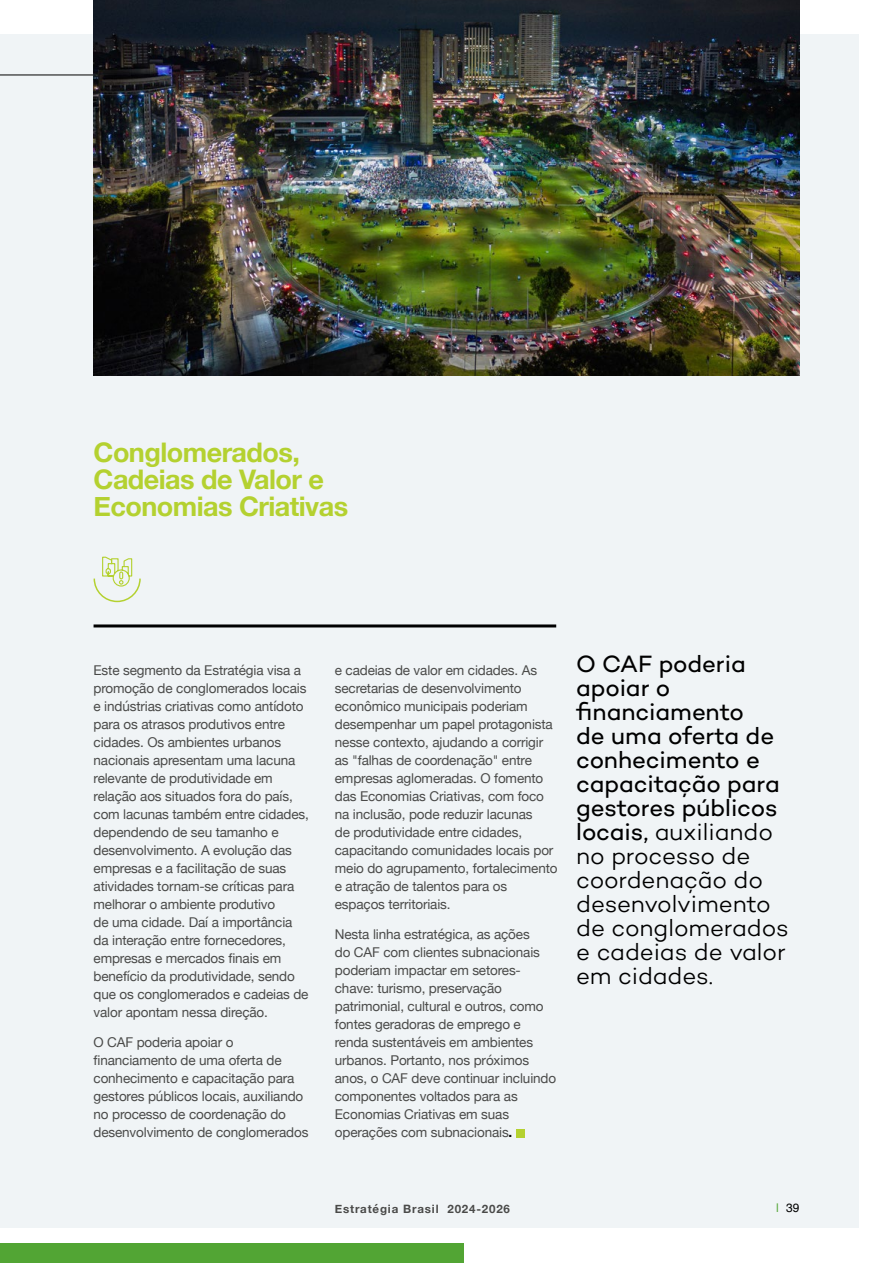
<style>
.page{position:relative;width:893px;height:1263px;background:#fff}
.page>*{position:absolute;margin:0;border:0;box-sizing:border-box;transform-origin:0 0}
.t1{font:700 27px/27px "Helvetica Neue";letter-spacing:-.02em;color:#b4d130}
.t2{font:24px/24px "Campton";letter-spacing:-.005em;color:#000}
.t3{font:13.5px/18px "Helvetica Neue";letter-spacing:-.01em;color:#4a4a49}
.t4{font:12px "Helvetica";color:#000}
.t5{font:700 11.55px "Helvetica Neue";letter-spacing:.07em;color:#4a4a49}
.s1{font-weight:700;color:#000}
.s2{font-weight:300}
.s3{color:#52a534}
</style>
<div class="page">
<div style="left:0;top:35px;width:858px;height:1193px;background:#f0f4f6"></div>
<hr style="left:0;top:75px;width:799px;height:1px;background:#000">
<hr style="left:94px;top:624px;width:462px;height:3px;background:#000">
<img style="left:94px;top:0;width:706px;height:375px">
<div style="left:0;top:1243px;width:464px;height:20px;background:#52a534"></div>
<div style="left:516px;top:1129px;width:8px;height:8px;background:#b4d130"></div>
<svg style="left:93px;top:556px;width:48px;height:47px"></svg>
<h1 class="t1" style="left:94px;top:439px;width:256px">Conglomerados,<br>Cadeias de Valor e<br>Economias Criativas</h1>
<p class="t3" style="left:94px;top:662px;width:217px">Este segmento da Estratégia visa a promoção de conglomerados locais e indústrias criativas como antídoto para os atrasos produtivos entre cidades. Os ambientes urbanos nacionais apresentam uma lacuna relevante de produtividade em relação aos situados fora do país, com lacunas também entre cidades, dependendo de seu tamanho e desenvolvimento. A evolução das empresas e a facilitação de suas atividades tornam-se críticas para melhorar o ambiente produtivo<br>de uma cidade. Daí a importância da interação entre fornecedores, empresas e mercados finais em benefício da produtividade, sendo que os conglomerados e cadeias de valor apontam nessa direção.</p>
<p class="t3" style="left:94px;top:1034px;width:216px">O CAF poderia apoiar o financiamento de uma oferta de conhecimento e capacitação para gestores públicos locais, auxiliando no processo de coordenação do desenvolvimento de conglomerados</p>
<p class="t3" style="left:335px;top:662px;width:224px">e cadeias de valor em cidades. As secretarias de desenvolvimento econômico municipais poderiam desempenhar um papel protagonista nesse contexto, ajudando a corrigir as "falhas de coordenação" entre empresas aglomeradas. O fomento das Economias Criativas, com foco na inclusão, pode reduzir lacunas<br>de produtividade entre cidades, capacitando comunidades locais por meio do agrupamento, fortalecimento e atração de talentos para os espaços territoriais.</p>
<p class="t3" style="left:335px;top:926px;width:223px">Nesta linha estratégica, as ações<br>do CAF com clientes subnacionais poderiam impactar em setores&shy;chave: turismo, preservação patrimonial, cultural e outros, como fontes geradoras de emprego e renda sustentáveis em ambientes urbanos. Portanto, nos próximos anos, o CAF deve continuar incluindo componentes voltados para as<br>Economias Criativas em suas operações com subnacionais<span class="s1">.</span></p>
<h2 class="t2" style="left:576px;top:651px;width:214px">O CAF poderia apoiar o financiamento<br>de uma oferta de conhecimento e capacitação para gestores públicos locais, <span class="s2">auxiliando no processo de coordenação do desenvolvimento de conglomerados e cadeias de valor em cidades.</span></h2>
<p class="t5" style="left:335px;top:1200px;width:177px">Estratégia Brasil 2024-2026</p>
<p class="t4" style="left:776px;top:1199px;width:25px"><span class="s3">|</span> 39</p>
</div>
